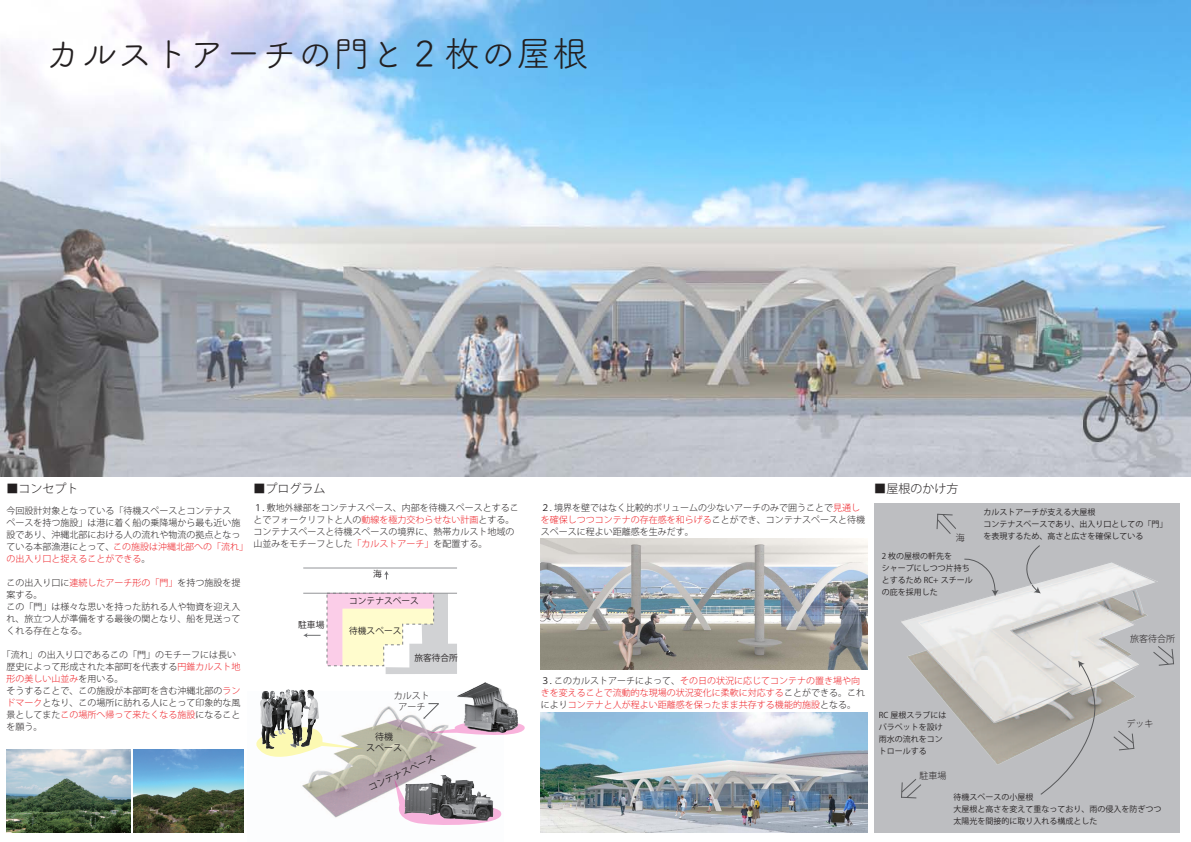
<style>
.page{position:relative;width:1191px;height:842px;background:#fff}
.page>*{position:absolute;margin:0;border:0;box-sizing:border-box;transform-origin:0 0}
.t1{font:36px "Tsuku A Rd Gothic";color:#231f20}
.t2{font:300 12px "Koz Go Pro";color:#231f20}
.t3{font:300 9px/12px "Koz Go Pro";color:#231f20}
.t4{font:300 9px/12px "Koz Go Pro";color:#ee1d23}
.t5{font:9px/11px "Koz Go Pro";color:#231f20;text-align:center}
.t6{font:8.7px "Koz Go Pro";color:#231f20}
.t7{font:8px/12px "Koz Go Pro";color:#231f20}
.s1{font-weight:400}
.s2{color:#ee1d23}
.s3{font-weight:400;color:#231f20}
.s4{color:#231f20}
</style>
<div class="page">
<div style="left:874px;top:503px;width:306px;height:329px;background:#bdbec1"></div>
<img style="left:821px;top:549px;width:219px;height:223px">
<img style="left:0;top:0;width:1191px;height:476px">
<img style="left:6px;top:749px;width:125px;height:83px">
<img style="left:133px;top:749px;width:111px;height:83px">
<hr style="left:303px;top:593px;width:154px;height:1px;background:#939598">
<hr style="left:303px;top:568px;width:154px;height:1px;background:#939598">
<svg style="left:326px;top:592px;width:131px;height:82px"></svg>
<svg style="left:303px;top:633px;width:17px;height:5px"></svg>
<svg style="left:384px;top:571px;width:5px;height:8px"></svg>
<img style="left:261px;top:689px;width:57px;height:14px">
<img style="left:457px;top:682px;width:49px;height:21px">
<svg style="left:256px;top:703px;width:269px;height:122px"></svg>
<svg style="left:936px;top:513px;width:20px;height:21px"></svg>
<svg style="left:1158px;top:646px;width:16px;height:20px"></svg>
<svg style="left:901px;top:779px;width:20px;height:20px"></svg>
<svg style="left:1022px;top:545px;width:18px;height:17px"></svg>
<img style="left:541px;top:539px;width:326px;height:130px">
<img style="left:541px;top:713px;width:326px;height:119px">
<svg style="left:899px;top:562px;width:259px;height:161px"></svg>
<svg style="left:1040px;top:602px;width:101px;height:193px"></svg>
<svg style="left:963px;top:557px;width:35px;height:39px"></svg>
<h1 class="t1" style="left:45px;top:27px;width:544px">カルストアーチの門と 2 枚の屋根</h1>
<h2 class="t2" style="left:6px;top:480px;width:74px">■コンセプト</h2>
<h2 class="t2" style="left:253px;top:480px;width:74px">■プログラム</h2>
<h2 class="t2" style="left:874px;top:480px;width:85px">■屋根のかけ方</h2>
<p class="t3" style="left:253px;top:502px;width:267px"><span class="s1">１.</span> 敷地外縁部をコンテナスペース、内部を待機スペースとすることでフォークリフトと人の<span class="s2">動線を極力交わらせない計画</span>とする。コンテナスペースと待機スペースの境界に、熱帯カルスト地域の山並みをモチーフとした<span class="s2">「カルストアーチ」</span>を配置する。</p>
<p class="t3" style="left:541px;top:502px;width:325px"><span class="s1">２.</span> 境界を壁ではなく比較的ボリュームの少ないアーチのみで囲うことで<span class="s2">見通しを確保しつつコンテナの存在感を和らげる</span>ことができ、コンテナスペースと待機スペースに程よい距離感を生みだす。</p>
<p class="t3" style="left:6px;top:505px;width:243px">今回設計対象となっている「待機スペースとコンテナス<br>ペースを持つ施設」は港に着く船の乗降場から最も近い施設であり、沖縄北部における人の流れや物流の拠点となっている本部漁港にとって、<span class="s2">この施設は沖縄北部への「流れ」の出入り口と捉えることができる</span>。</p>
<p class="t3" style="left:6px;top:577px;width:236px">この出入り口に<span class="s2">連続したアーチ形の「門」</span>を持つ施設を提案する。<br>この「門」は様々な思いを持った訪れる人や物資を迎え入れ、旅立つ人が準備をする最後の関となり、船を見送ってくれる存在となる。</p>
<p class="t3" style="left:6px;top:649px;width:236px;text-indent:-4px">「流れ」の出入り口であるこの「門」のモチーフには長い歴史によって形成された本部町を代表する<span class="s2">円錐カルスト地形の美しい山並み</span>を用いる。<br>そうすることで、この施設が本部町を含む沖縄北部の<span class="s2">ランドマーク</span>となり、この場所に訪れる人にとって印象的な風景としてまた<span class="s2">この場所へ帰って来たくなる施設</span>になることを願う。</p>
<p class="t3" style="left:955px;top:532px;width:10px">海</p>
<p class="t7" style="left:881px;top:550px;width:92px">2 枚の屋根の軒先を<br>シャープにしつつ片持ちとするため RC+ スチールの庇を採用した</p>
<p class="t6" style="left:373px;top:569px;width:10px">海</p>
<p class="t6" style="left:349px;top:596px;width:71px">コンテナスペース</p>
<p class="t6" style="left:298px;top:619px;width:28px">駐車場</p>
<p class="t6" style="left:349px;top:625px;width:54px">待機スペース</p>
<p class="t6" style="left:414px;top:652px;width:45px">旅客待合所</p>
<p class="t4" style="left:541px;top:674px;width:325px"><span class="s3">３.</span> <span class="s4">このカルストアーチによって、</span>その日の状況に応じてコンテナの置き場や向きを変えることで流動的な現場の状況変化に柔軟に対応する<span class="s4">ことができる。これにより</span>コンテナと人が程よい距離感を保ったまま共存する機能的施設<span class="s4">となる。</span></p>
<p class="t3" style="left:394px;top:690px;width:37px;line-height:11px;text-align:center">カルストアーチ</p>
<p class="t7" style="left:879px;top:709px;width:69px">RC 屋根スラブにはパラペットを設け雨水の流れをコントロールする</p>
<p class="t5" style="left:366px;top:732px;width:37px">待機<br>スペース</p>
<p class="t5" style="left:367px;top:783px;width:73px;rotate:-25deg">コンテナスペース</p>
<p class="t3" style="left:919px;top:770px;width:28px">駐車場</p>
<p class="t7" style="left:983px;top:506px;width:185px">カルストアーチが支える大屋根<br>コンテナスペースであり、出入り口としての「門」を表現するため、高さと広さを確保している</p>
<p class="t3" style="left:1130px;top:633px;width:46px">旅客待合所</p>
<p class="t3" style="left:1126px;top:718px;width:28px">デッキ</p>
<p class="t7" style="left:953px;top:791px;width:210px">待機スペースの小屋根<br>大屋根と高さを変えて重なっており、雨の侵入を防ぎつつ太陽光を間接的に取り入れる構成とした</p>
</div>
